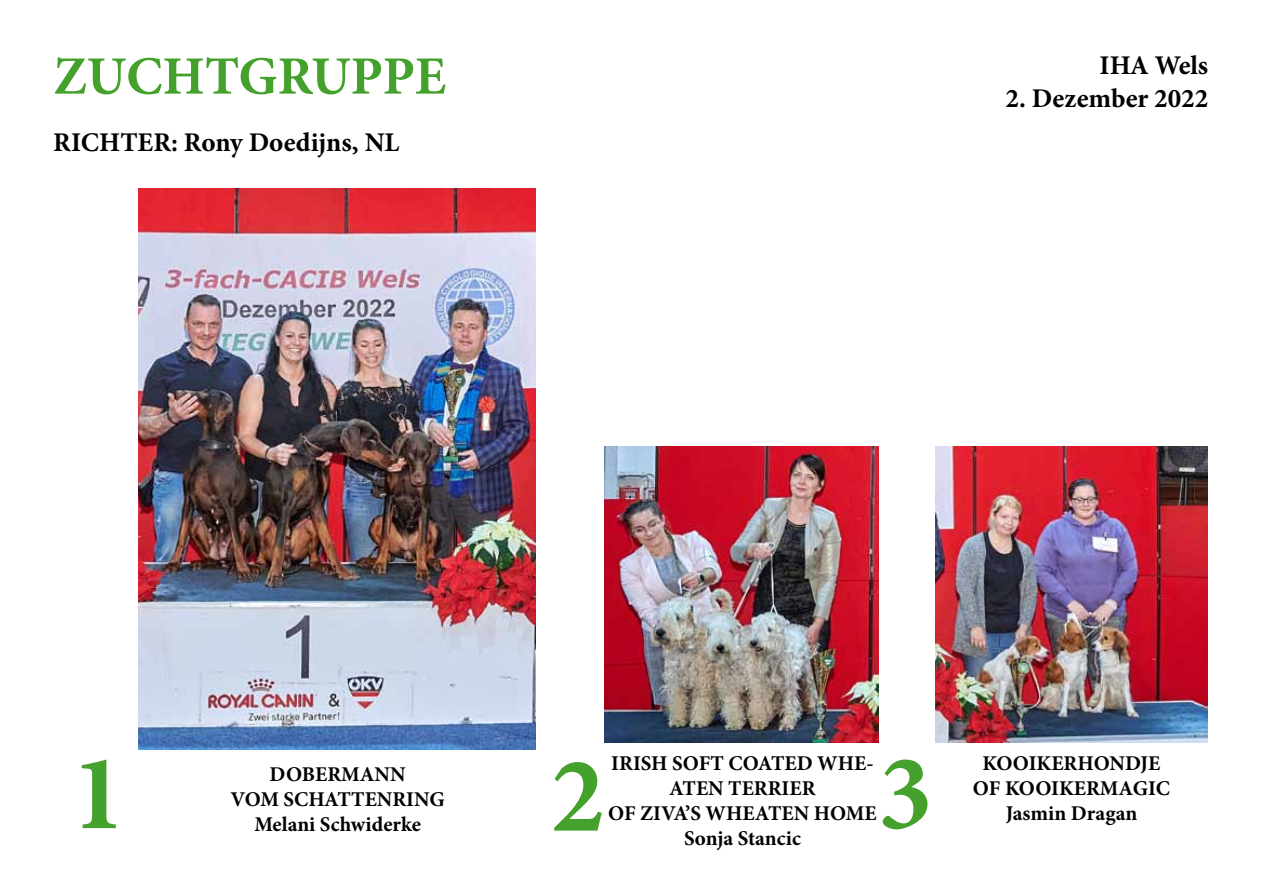
<style>
.page{position:relative;width:1263px;height:893px;background:#fff}
.page>*{position:absolute;margin:0;border:0;box-sizing:border-box;transform-origin:0 0}
.t1{font:700 108px "Minion Pro";color:#44a12b}
.t2{font:700 54px "Minion Pro";color:#44a12b}
.t3{font:700 27px "Minion Pro";color:#000}
.t4{font:700 21px/25.2px "Minion Pro";color:#000;text-align:center}
</style>
<div class="page">
<img style="left:139px;top:189px;width:397px;height:561px">
<img style="left:605px;top:447px;width:273px;height:295px">
<img style="left:935px;top:447px;width:272px;height:295px">
<h2 class="t2" style="left:53px;top:38px;width:394px">ZUCHTGRUPPE</h2>
<p class="t3" style="left:53px;top:123px;width:348px">RICHTER: Rony Doedijns, NL</p>
<p class="t3" style="left:1099px;top:47px;width:110px">IHA Wels</p>
<p class="t3" style="left:1006px;top:79px;width:204px">2. Dezember 2022</p>
<h1 class="t1" style="left:72px;top:717px;width:55px">1</h1>
<p class="t4" style="left:231px;top:761px;width:216px">DOBERMANN<br>VOM SCHATTENRING</p>
<p class="t4" style="left:254px;top:811px;width:168px">Melani Schwiderke</p>
<p class="t4" style="left:608px;top:750px;width:270px">IRISH SOFT COATED WHE-<br>ATEN TERRIER<br>OF ZIVA’S WHEATEN HOME<br>Sonja Stancic</p>
<p class="t4" style="left:973px;top:750px;width:199px">KOOIKERHONDJE<br>OF KOOIKERMAGIC</p>
<h1 class="t1" style="left:551px;top:720px;width:55px">2</h1>
<h1 class="t1" style="left:878px;top:717px;width:55px">3</h1>
<p class="t4" style="left:1006px;top:801px;width:133px">Jasmin Dragan</p>
</div>
